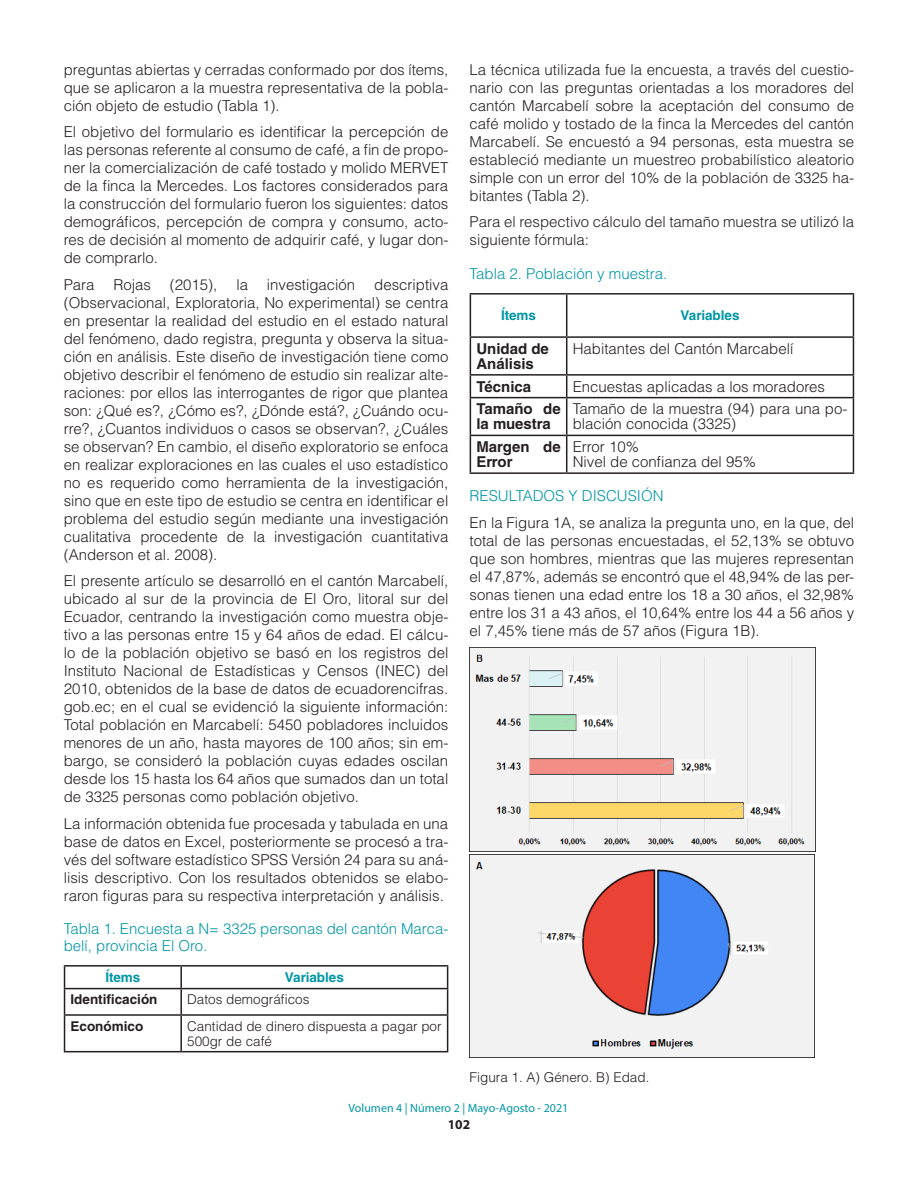
<style>
.page{position:relative;width:918px;height:1188px;background:#fff}
.page>*{position:absolute;margin:0;border:0;box-sizing:border-box;transform-origin:0 0}
.TEXTO{font:300 15px/18px "Helvetica LT Std";color:#231f20;text-align:justify}
.textos_tabla{font:300 15px/15px "Helvetica LT Std";color:#231f20}
.TITULOS_AZUL{font:300 15px/16.5px "Helvetica LT Std";color:#0096a5}
.textos_tabla-2{font:700 15px/15px "Helvetica LT Std";color:#231f20}
.textos_tabla-3{font:300 13.5px/15px "Helvetica LT Std";color:#231f20}
.textos_tabla_-_Títul{font:700 13.5px "Helvetica LT Std";color:#0096a5}
.pie_de_foto{font:300 13.5px "Helvetica LT Std";color:#231f20}
.textos_tabla-4{font:700 13.5px "Helvetica LT Std";color:#231f20}
.t1{font:700 13.5px "Myriad Pro";color:#231f20}
.t2{font:12px "Myriad Pro";color:#0096a5}
</style>
<div class="page">
<hr style="left:64px;top:965px;width:117px;height:2px;background:#231f20">
<hr style="left:181px;top:965px;width:267px;height:2px;background:#231f20">
<hr style="left:180px;top:967px;width:2px;height:21px;background:#231f20">
<hr style="left:64px;top:988px;width:117px;height:1px;background:#231f20">
<svg style="left:64px;top:967px;width:1px;height:47px"></svg>
<hr style="left:181px;top:988px;width:267px;height:1px;background:#231f20">
<hr style="left:180px;top:989px;width:2px;height:25px;background:#231f20">
<svg style="left:447px;top:967px;width:1px;height:47px"></svg>
<hr style="left:64px;top:1014px;width:117px;height:2px;background:#231f20">
<hr style="left:64px;top:1016px;width:1px;height:35px;background:#231f20">
<hr style="left:181px;top:1014px;width:267px;height:2px;background:#231f20">
<hr style="left:180px;top:1016px;width:2px;height:35px;background:#231f20">
<hr style="left:447px;top:1016px;width:1px;height:35px;background:#231f20">
<hr style="left:64px;top:1051px;width:117px;height:1px;background:#231f20">
<hr style="left:181px;top:1051px;width:267px;height:1px;background:#231f20">
<hr style="left:470px;top:293px;width:97px;height:2px;background:#231f20">
<hr style="left:470px;top:295px;width:1px;height:41px;background:#231f20">
<hr style="left:567px;top:293px;width:287px;height:2px;background:#231f20">
<hr style="left:566px;top:295px;width:1px;height:41px;background:#231f20">
<hr style="left:853px;top:295px;width:1px;height:41px;background:#231f20">
<hr style="left:470px;top:336px;width:97px;height:2px;background:#231f20">
<hr style="left:470px;top:338px;width:1px;height:36px;background:#231f20">
<hr style="left:567px;top:336px;width:287px;height:2px;background:#231f20">
<hr style="left:566px;top:338px;width:1px;height:36px;background:#231f20">
<hr style="left:853px;top:338px;width:1px;height:36px;background:#231f20">
<hr style="left:470px;top:374px;width:97px;height:2px;background:#231f20">
<svg style="left:470px;top:376px;width:1px;height:21px"></svg>
<hr style="left:567px;top:374px;width:287px;height:2px;background:#231f20">
<svg style="left:566px;top:376px;width:1px;height:21px"></svg>
<svg style="left:853px;top:376px;width:1px;height:21px"></svg>
<hr style="left:470px;top:397px;width:97px;height:1px;background:#231f20">
<hr style="left:470px;top:398px;width:1px;height:37px;background:#231f20">
<hr style="left:567px;top:397px;width:287px;height:1px;background:#231f20">
<hr style="left:566px;top:398px;width:1px;height:37px;background:#231f20">
<hr style="left:853px;top:398px;width:1px;height:37px;background:#231f20">
<hr style="left:470px;top:435px;width:97px;height:1px;background:#231f20">
<hr style="left:470px;top:436px;width:1px;height:36px;background:#231f20">
<hr style="left:567px;top:435px;width:287px;height:1px;background:#231f20">
<hr style="left:566px;top:436px;width:1px;height:36px;background:#231f20">
<hr style="left:853px;top:436px;width:1px;height:36px;background:#231f20">
<hr style="left:470px;top:472px;width:97px;height:2px;background:#231f20">
<hr style="left:567px;top:472px;width:287px;height:2px;background:#231f20">
<img style="left:470px;top:647px;width:346px;height:204px">
<img style="left:470px;top:854px;width:345px;height:203px">
<p class="TEXTO" style="left:64px;top:60px;width:386px">preguntas abiertas y cerradas conformado por dos ítems, que se aplicaron a la muestra representativa de la pobla&shy;ción objeto de estudio (Tabla 1).</p>
<p class="TEXTO" style="left:64px;top:123px;width:386px">El objetivo del formulario es identificar la percepción de las personas referente al consumo de café, a fin de propo&shy;ner la comercialización de café tostado y molido MERVET de la finca la Mercedes. Los factores considerados para la construcción del formulario fueron los siguientes: datos demográficos, percepción de compra y consumo, acto&shy;res de decisión al momento de adquirir café, y lugar don&shy;de comprarlo.</p>
<p class="TEXTO" style="left:64px;top:275px;width:32px">Para</p>
<p class="TEXTO" style="left:114px;top:275px;width:39px">Rojas</p>
<p class="TEXTO" style="left:170px;top:275px;width:49px">(2015),</p>
<p class="TEXTO" style="left:236px;top:275px;width:13px">la</p>
<p class="TEXTO" style="left:267px;top:275px;width:90px">investigación</p>
<p class="TEXTO" style="left:64px;top:275px;width:386px;text-indent:310px">descriptiva (Observacional, Exploratoria, No experimental) se centra en presentar la realidad del estudio en el estado natural del fenómeno, dado registra, pregunta y observa la situa&shy;ción en análisis. Este diseño de investigación tiene como objetivo describir el fenómeno de estudio sin realizar alte&shy;raciones: por ellos las interrogantes de rigor que plantea son: ¿Qué es?, ¿Cómo es?, ¿Dónde está?, ¿Cuándo ocu&shy;rre?, ¿Cuantos individuos o casos se observan?, ¿Cuáles se observan? En cambio, el diseño exploratorio se enfoca en realizar exploraciones en las cuales el uso estadístico no es requerido como herramienta de la investigación, sino que en este tipo de estudio se centra en identificar el problema del estudio según mediante una investigación cualitativa procedente de la investigación cuantitativa (Anderson et al. 2008).</p>
<p class="TEXTO" style="left:64px;top:572px;width:386px">El presente artículo se desarrolló en el cantón Marcabelí, ubicado al sur de la provincia de El Oro, litoral sur del Ecuador, centrando la investigación como muestra obje&shy;tivo a las personas entre 15 y 64 años de edad. El cálcu&shy;lo de la población objetivo se basó en los registros del Instituto Nacional de Estadísticas y Censos (INEC) del 2010, obtenidos de la base de datos de ecuadorencifras. gob.ec; en el cual se evidenció la siguiente información:<br>Total población en Marcabelí: 5450 pobladores incluidos menores de un año, hasta mayores de 100 años; sin em&shy;bargo, se consideró la población cuyas edades oscilan desde los 15 hasta los 64 años que sumados dan un total de 3325 personas como población objetivo.</p>
<p class="TEXTO" style="left:64px;top:814px;width:386px">La información obtenida fue procesada y tabulada en una base de datos en Excel, posteriormente se procesó a tra&shy;vés del software estadístico SPSS Versión 24 para su aná&shy;lisis descriptivo. Con los resultados obtenidos se elabo&shy;raron figuras para su respectiva interpretación y análisis.</p>
<p class="TITULOS_AZUL" style="left:64px;top:920px;width:386px">Tabla 1. Encuesta a N= 3325 personas del cantón Marca&shy;belí, provincia El Oro.</p>
<p class="textos_tabla_-_Títul" style="left:105px;top:969px;width:37px">Ítems</p>
<p class="textos_tabla_-_Títul" style="left:285px;top:969px;width:60px">Variables</p>
<p class="textos_tabla-4" style="left:71px;top:991px;width:89px">Identificación</p>
<p class="textos_tabla-3" style="left:187px;top:992px;width:124px">Datos demográficos</p>
<p class="textos_tabla-4" style="left:71px;top:1018px;width:74px">Económico</p>
<p class="textos_tabla-3" style="left:187px;top:1018px;width:256px">Cantidad de dinero dispuesta a pagar por<br>500gr de café</p>
<p class="TEXTO" style="left:470px;top:60px;width:386px">La técnica utilizada fue la encuesta, a través del cuestio&shy;nario con las preguntas orientadas a los moradores del cantón Marcabelí sobre la aceptación del consumo de café molido y tostado de la finca la Mercedes del cantón Marcabelí. Se encuestó a 94 personas, esta muestra se estableció mediante un muestreo probabilístico aleatorio simple con un error del 10% de la población de 3325 ha&shy;bitantes (Tabla 2).</p>
<p class="TEXTO" style="left:470px;top:213px;width:386px">Para el respectivo cálculo del tamaño muestra se utilizó la siguiente fórmula:</p>
<p class="TITULOS_AZUL" style="left:470px;top:265px;width:199px">Tabla 2. Población y muestra.</p>
<p class="textos_tabla_-_Títul" style="left:501px;top:307px;width:37px">Ítems</p>
<p class="textos_tabla_-_Títul" style="left:681px;top:307px;width:60px">Variables</p>
<p class="textos_tabla-2" style="left:476px;top:341px;width:74px">Unidad de</p>
<p class="textos_tabla-2" style="left:476px;top:356px;width:59px">Análisis</p>
<p class="textos_tabla" style="left:573px;top:341px;width:222px">Habitantes del Cantón Marcabelí</p>
<p class="textos_tabla-2" style="left:476px;top:379px;width:56px">Técnica</p>
<p class="textos_tabla" style="left:573px;top:379px;width:254px">Encuestas aplicadas a los moradores</p>
<p class="textos_tabla-2" style="left:476px;top:401px;width:86px">Tamaño de la muestra</p>
<p class="textos_tabla" style="left:573px;top:401px;width:276px">Tamaño de la muestra (94) para una po&shy;blación conocida (3325)</p>
<p class="textos_tabla-2" style="left:476px;top:439px;width:86px">Margen de<br>Error</p>
<p class="textos_tabla" style="left:573px;top:439px;width:68px">Error 10%</p>
<p class="textos_tabla" style="left:573px;top:454px;width:185px">Nivel de confianza del 95%</p>
<p class="TITULOS_AZUL" style="left:470px;top:488px;width:195px">RESULTADOS Y DISCUSIÓN</p>
<p class="TEXTO" style="left:470px;top:513px;width:386px">En la Figura 1A, se analiza la pregunta uno, en la que, del total de las personas encuestadas, el 52,13% se obtuvo que son hombres, mientras que las mujeres representan el 47,87%, además se encontró que el 48,94% de las per&shy;sonas tienen una edad entre los 18 a 30 años, el 32,98% entre los 31 a 43 años, el 10,64% entre los 44 a 56 años y el 7,45% tiene más de 57 años (Figura 1B).</p>
<p class="pie_de_foto" style="left:470px;top:1069px;width:181px">Figura 1. A) Género. B) Edad.</p>
<p class="t2" style="left:349px;top:1101px;width:221px">Volumen 4 | Número 2 | Mayo-Agosto - 2021</p>
<p class="t1" style="left:448px;top:1116px;width:24px">102</p>
</div>
